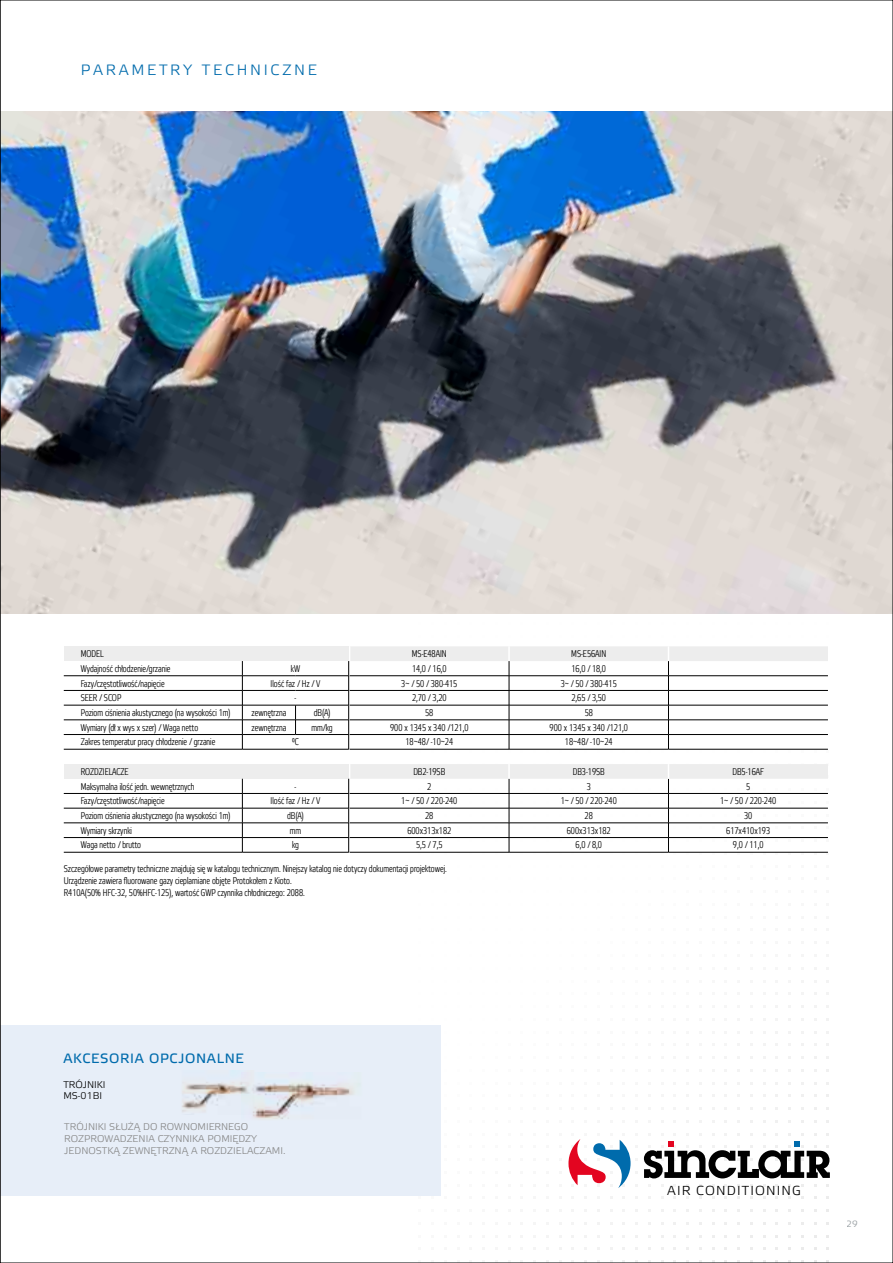
<style>
.page{position:relative;width:893px;height:1263px;background:#fff}
.page>*{position:absolute;margin:0;border:0;box-sizing:border-box;transform-origin:0 0}
.t1{font:15px "Etelka Light Pro";letter-spacing:.18em;color:#006bac}
.t2{font:13.5px "Etelka Text Pro";letter-spacing:.05em;color:#006bac}
.t3{font:13.05px "Etelka Light Pro";letter-spacing:.09em;color:#000}
.t4{font:9.75px/14.7px "Etelka Narrow Light Pro";color:#000}
.t5{font:9.75px/11.7px "Etelka Light Pro";color:#878787}
.t6{font:9.75px/11.7px "Etelka Light Pro";color:#000}
.t7{font:9px "Etelka Light Pro";color:#91989c}
</style>
<div class="page">
<img style="left:2px;top:111px;width:889px;height:502px">
<svg style="left:408px;top:580px;width:422px;height:681px"></svg>
<div style="left:0;top:1025px;width:441px;height:170px;background:#e7eef8"></div>
<hr style="left:350px;top:852px;width:159px;height:1px;background:#000">
<hr style="left:509px;top:852px;width:159px;height:1px;background:#000">
<hr style="left:668px;top:852px;width:160px;height:1px;background:#000">
<div style="left:349px;top:646px;width:544px;height:103px;background:#fff"></div>
<hr style="left:350px;top:749px;width:159px;height:1px;background:#000">
<hr style="left:668px;top:749px;width:160px;height:1px;background:#000">
<hr style="left:509px;top:749px;width:159px;height:1px;background:#000">
<svg style="left:644px;top:1141px;width:186px;height:37px"></svg>
<svg style="left:568px;top:1139px;width:63px;height:49px"></svg>
<img style="left:253px;top:1082px;width:106px;height:37px">
<img style="left:182px;top:1070px;width:102px;height:44px">
<div style="left:64px;top:764px;width:285px;height:15px;background:#ededed"></div>
<hr style="left:64px;top:793px;width:178px;height:1px;background:#000">
<hr style="left:242px;top:793px;width:107px;height:1px;background:#000">
<hr style="left:64px;top:808px;width:178px;height:1px;background:#000">
<hr style="left:242px;top:808px;width:107px;height:1px;background:#000">
<hr style="left:64px;top:822px;width:178px;height:1px;background:#000">
<hr style="left:242px;top:822px;width:107px;height:1px;background:#000">
<hr style="left:64px;top:837px;width:178px;height:1px;background:#000">
<hr style="left:242px;top:837px;width:107px;height:1px;background:#000">
<hr style="left:64px;top:852px;width:178px;height:1px;background:#000">
<hr style="left:242px;top:852px;width:107px;height:1px;background:#000">
<svg style="left:242px;top:779px;width:1px;height:73px"></svg>
<svg style="left:348px;top:764px;width:480px;height:88px"></svg>
<div style="left:64px;top:646px;width:285px;height:15px;background:#ededed"></div>
<hr style="left:64px;top:675px;width:178px;height:1px;background:#000">
<hr style="left:64px;top:705px;width:178px;height:1px;background:#000">
<hr style="left:242px;top:675px;width:54px;height:1px;background:#000">
<hr style="left:296px;top:675px;width:53px;height:1px;background:#000">
<hr style="left:64px;top:690px;width:178px;height:1px;background:#000">
<hr style="left:242px;top:690px;width:54px;height:1px;background:#000">
<hr style="left:296px;top:690px;width:53px;height:1px;background:#000">
<hr style="left:242px;top:705px;width:54px;height:1px;background:#000">
<hr style="left:296px;top:705px;width:53px;height:1px;background:#000">
<hr style="left:64px;top:719px;width:178px;height:1px;background:#000">
<hr style="left:242px;top:719px;width:54px;height:1px;background:#000">
<hr style="left:296px;top:719px;width:53px;height:1px;background:#000">
<svg style="left:295px;top:705px;width:1px;height:29px"></svg>
<hr style="left:64px;top:734px;width:178px;height:1px;background:#000">
<hr style="left:242px;top:734px;width:54px;height:1px;background:#000">
<hr style="left:296px;top:734px;width:53px;height:1px;background:#000">
<svg style="left:348px;top:646px;width:480px;height:103px"></svg>
<hr style="left:64px;top:749px;width:178px;height:1px;background:#000">
<hr style="left:242px;top:749px;width:54px;height:1px;background:#000">
<hr style="left:296px;top:749px;width:53px;height:1px;background:#000">
<svg style="left:242px;top:661px;width:1px;height:88px"></svg>
<h1 class="t1" style="left:81px;top:62px;width:238px">PARAMETRY TECHNICZNE</h1>
<p class="t4" style="left:81px;top:647px;width:91px">MODEL<br>Wydajność chłodzenie/grzanie</p>
<p class="t4" style="left:291px;top:662px;width:11px">kW</p>
<p class="t4" style="left:81px;top:676px;width:85px">Fazy/częstotliwość/napięcie</p>
<p class="t4" style="left:271px;top:676px;width:51px">Ilość faz / Hz / V</p>
<p class="t4" style="left:81px;top:691px;width:42px">SEER / SCOP</p>
<p class="t4" style="left:295px;top:691px;width:3px">-</p>
<p class="t4" style="left:81px;top:706px;width:151px">Poziom ciśnienia akustycznego (na wysokości 1m)</p>
<p class="t4" style="left:252px;top:706px;width:36px">zewnętrzna</p>
<p class="t4" style="left:314px;top:706px;width:18px">dB(A)</p>
<p class="t4" style="left:81px;top:721px;width:119px">Wymiary (dł x wys x szer) / Waga netto</p>
<p class="t4" style="left:252px;top:721px;width:36px">zewnętrzna</p>
<p class="t4" style="left:312px;top:721px;width:23px">mm/kg</p>
<p class="t4" style="left:81px;top:735px;width:136px">Zakres temperatur pracy chłodzenie / grzanie</p>
<p class="t4" style="left:292px;top:735px;width:8px">°C</p>
<p class="t4" style="left:81px;top:765px;width:115px">ROZDZIELACZE<br>Maksymalna ilość jedn. wewnętrznych</p>
<p class="t4" style="left:295px;top:779px;width:3px">-</p>
<p class="t4" style="left:81px;top:794px;width:85px">Fazy/częstotliwość/napięcie</p>
<p class="t4" style="left:271px;top:794px;width:51px">Ilość faz / Hz / V</p>
<p class="t4" style="left:81px;top:809px;width:151px">Poziom ciśnienia akustycznego (na wysokości 1m)</p>
<p class="t4" style="left:287px;top:809px;width:18px">dB(A)</p>
<p class="t4" style="left:81px;top:824px;width:53px">Wymiary skrzynki</p>
<p class="t4" style="left:290px;top:824px;width:13px">mm</p>
<p class="t4" style="left:81px;top:838px;width:62px">Waga netto / brutto</p>
<p class="t4" style="left:292px;top:838px;width:8px">kg</p>
<p class="t4" style="left:412px;top:647px;width:36px">MS-E48AIN</p>
<p class="t4" style="left:571px;top:647px;width:36px">MS-E56AIN</p>
<p class="t4" style="left:412px;top:662px;width:36px">14,0 / 16,0</p>
<p class="t4" style="left:571px;top:662px;width:36px">16,0 / 18,0</p>
<p class="t4" style="left:401px;top:676px;width:58px">3~ / 50 / 380-415</p>
<p class="t4" style="left:561px;top:676px;width:58px">3~ / 50 / 380-415</p>
<p class="t4" style="left:412px;top:691px;width:36px">2,70 / 3,20</p>
<p class="t4" style="left:571px;top:691px;width:36px">2,65 / 3,50</p>
<p class="t4" style="left:425px;top:706px;width:10px">58</p>
<p class="t4" style="left:585px;top:706px;width:10px">58</p>
<p class="t4" style="left:390px;top:721px;width:80px">900 x 1345 x 340 /121,0</p>
<p class="t4" style="left:550px;top:721px;width:80px">900 x 1345 x 340 /121,0</p>
<p class="t4" style="left:405px;top:735px;width:49px">18~48/ -10~24</p>
<p class="t4" style="left:565px;top:735px;width:49px">18~48/ -10~24</p>
<p class="t4" style="left:413px;top:765px;width:33px">DB2-19SB</p>
<p class="t4" style="left:573px;top:765px;width:33px">DB3-19SB</p>
<p class="t4" style="left:732px;top:765px;width:33px">DB5-16AF</p>
<p class="t4" style="left:427px;top:779px;width:6px">2</p>
<p class="t4" style="left:587px;top:779px;width:6px">3</p>
<p class="t4" style="left:746px;top:779px;width:6px">5</p>
<p class="t4" style="left:401px;top:794px;width:58px">1~ / 50 / 220-240</p>
<p class="t4" style="left:561px;top:794px;width:58px">1~ / 50 / 220-240</p>
<p class="t4" style="left:720px;top:794px;width:58px">1~ / 50 / 220-240</p>
<p class="t4" style="left:425px;top:809px;width:10px">28</p>
<p class="t4" style="left:585px;top:809px;width:10px">28</p>
<p class="t4" style="left:744px;top:809px;width:10px">30</p>
<p class="t4" style="left:407px;top:824px;width:45px">600x313x182</p>
<p class="t4" style="left:567px;top:824px;width:45px">600x313x182</p>
<p class="t4" style="left:726px;top:824px;width:45px">617x410x193</p>
<p class="t4" style="left:416px;top:838px;width:28px">5,5 / 7,5</p>
<p class="t4" style="left:576px;top:838px;width:28px">6,0 / 8,0</p>
<p class="t4" style="left:733px;top:838px;width:32px">9,0 / 11,0</p>
<p class="t4" style="left:64px;top:864px;width:385px;line-height:11.7px">Szczegółowe parametry techniczne znajdują się w katalogu technicznym. Ninejszy katalog nie dotyczy dokumentacji projektowej.<br>Urządzenie zawiera fluorowane gazy cieplarniane objęte Protokołem z Kioto.<br>R410A(50% HFC-32, 50%HFC-125), wartość GWP czynnika chłodniczego: 2088.</p>
<h2 class="t2" style="left:63px;top:1051px;width:182px">AKCESORIA OPCJONALNE</h2>
<p class="t6" style="left:63px;top:1079px;width:44px">TRÓJNIKI<br>MS-01BI</p>
<p class="t5" style="left:64px;top:1121px;width:223px">TRÓJNIKI SŁUŻĄ DO ROWNOMIERNEGO<br>ROZPROWADZENIA CZYNNIKA POMIĘDZY<br>JEDNOSTKĄ ZEWNĘTRZNĄ A ROZDZIELACZAMI.</p>
<h3 class="t3" style="left:667px;top:1184px;width:135px">AIR CONDITIONING</h3>
<p class="t7" style="left:847px;top:1219px;width:13px">29</p>
</div>
